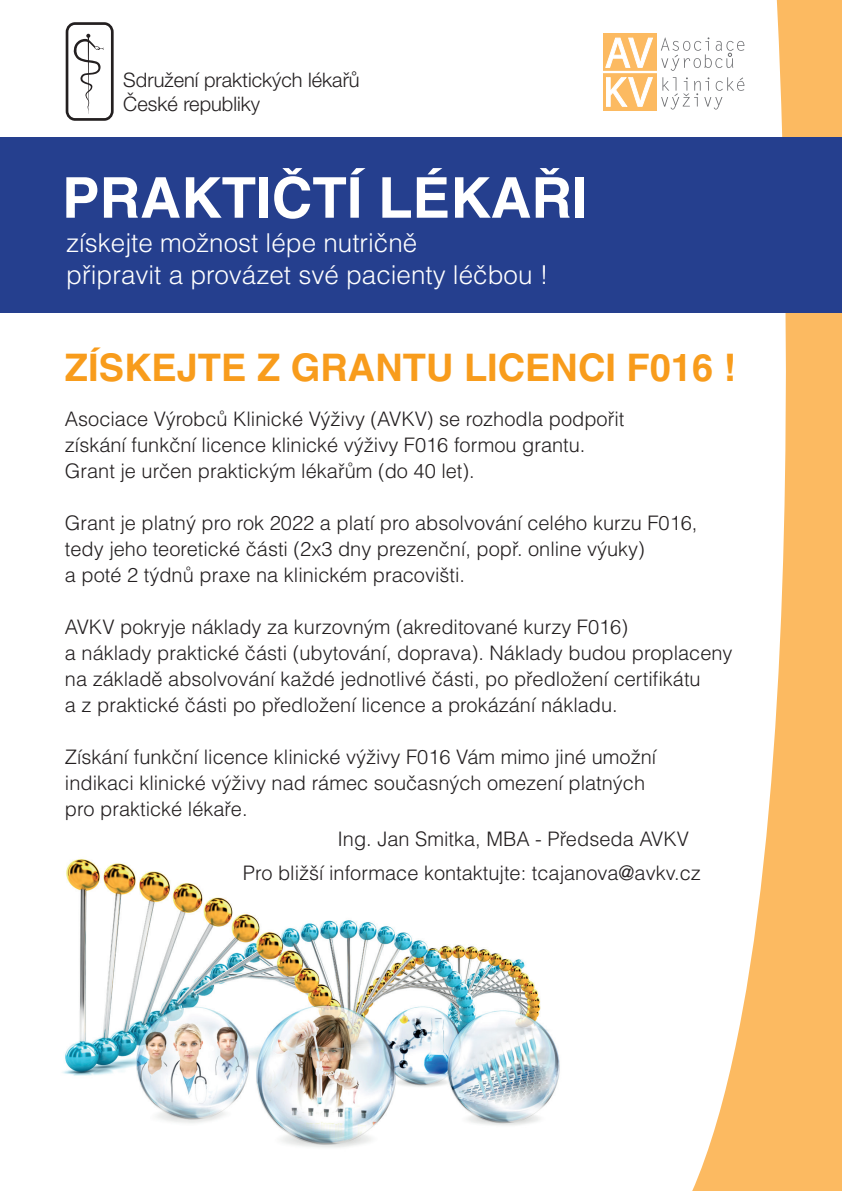
<style>
.page{position:relative;width:842px;height:1191px;background:#fff}
.page>*{position:absolute;margin:0;border:0;box-sizing:border-box;transform-origin:0 0}
.t1{font:700 56.4px "Helvetica CE";color:#fff}
.t2{font:700 38px "Helvetica CE";color:#f89c1c}
.t3{font:300 26px/32px "Helvetica CE";color:#fff}
.t4{font:300 20px/26px "Helvetica CE";color:#231f20}
.t5{font:300 20px/24px "Helvetica Neue LT Pro";color:#231f20}
</style>
<div class="page">
<svg style="left:603px;top:0;width:239px;height:1191px"></svg>
<div style="left:0;top:137px;width:842px;height:176px;background:#253f8e"></div>
<img style="left:62px;top:859px;width:498px;height:289px">
<div style="left:603px;top:34px;width:53px;height:77px;background:#fcba61"></div>
<svg style="left:605px;top:37px;width:48px;height:34px"></svg>
<svg style="left:606px;top:77px;width:47px;height:30px"></svg>
<hr style="left:603px;top:71px;width:55px;height:2px;background:#fff">
<svg style="left:661px;top:77px;width:83px;height:33px"></svg>
<svg style="left:661px;top:37px;width:83px;height:34px"></svg>
<svg style="left:66px;top:22px;width:48px;height:99px"></svg>
<p class="t5" style="left:123px;top:67px;width:238px">Sdružení praktických lékařů<br>České republiky</p>
<h1 class="t1" style="left:62px;top:165px;width:527px">PRAKTIČTÍ LÉKAŘI</h1>
<h3 class="t3" style="left:66px;top:227px;width:484px">získejte možnost lépe nutričně<br>připravit a provázet své pacienty léčbou !</h3>
<h2 class="t2" style="left:65px;top:345px;width:673px">ZÍSKEJTE Z GRANTU LICENCI F016 !</h2>
<p class="t4" style="left:65px;top:405px;width:561px">Asociace Výrobců Klinické Výživy (AVKV) se rozhodla podpořit získání funkční licence klinické výživy F016 formou grantu.<br>Grant je určen praktickým lékařům (do 40 let).</p>
<p class="t4" style="left:65px;top:509px;width:634px">Grant je platný pro rok 2022 a platí pro absolvování celého kurzu F016, tedy jeho teoretické části (2x3 dny prezenční, popř. online výuky)<br>a poté 2 týdnů praxe na klinickém pracovišti.</p>
<p class="t4" style="left:65px;top:613px;width:669px">AVKV pokryje náklady za kurzovným (akreditované kurzy F016)<br>a náklady praktické části (ubytování, doprava). Náklady budou proplaceny na základě absolvování každé jednotlivé části, po předložení certifikátu<br>a z praktické části po předložení licence a prokázání nákladu.</p>
<p class="t4" style="left:65px;top:743px;width:593px">Získání funkční licence klinické výživy F016 Vám mimo jiné umožní indikaci klinické výživy nad rámec současných omezení platných pro praktické lékaře.</p>
<p class="t4" style="left:243px;top:821px;width:460px;line-height:34px;text-indent:95px">Ing. Jan Smitka, MBA - Předseda AVKV<br>Pro bližší informace kontaktujte: tcajanova@avkv.cz</p>
</div>
